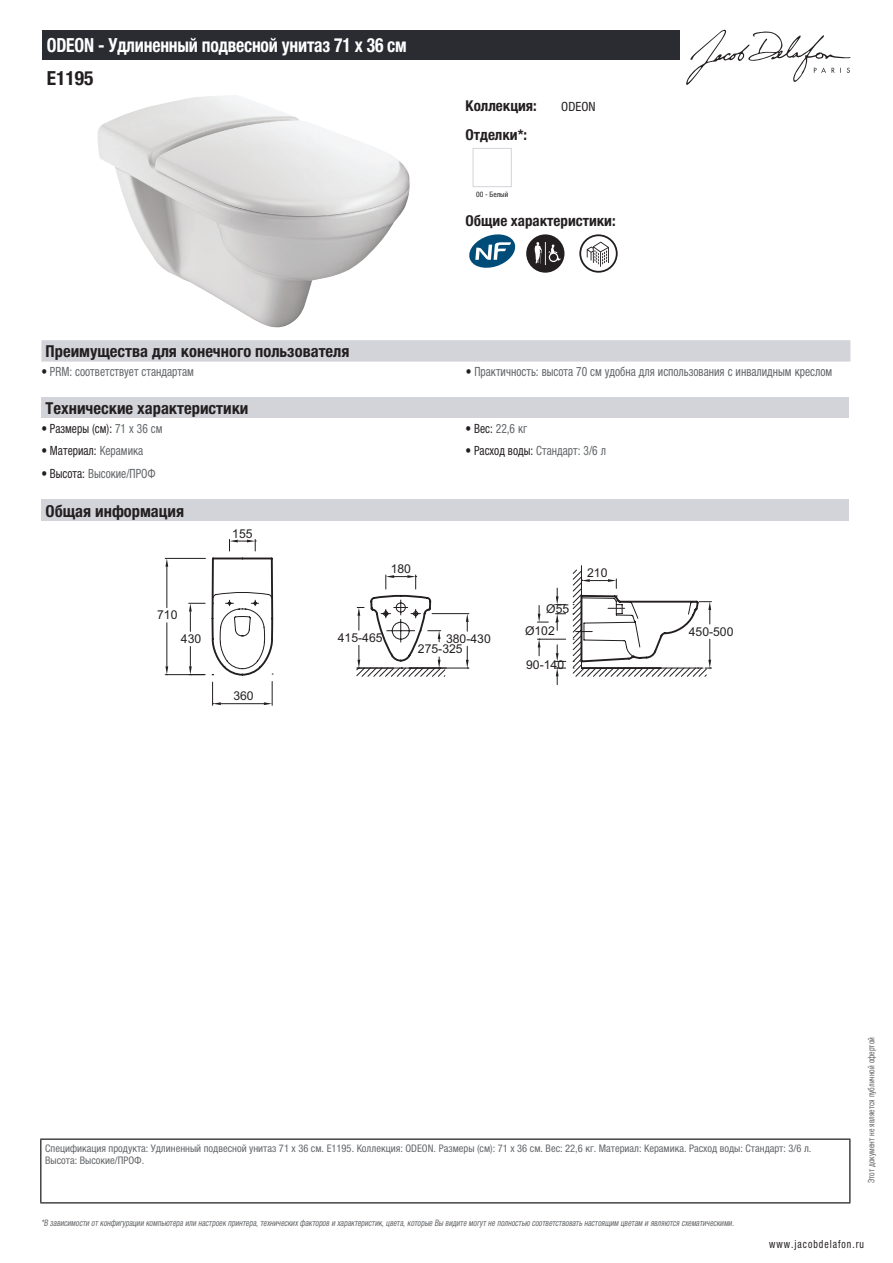
<style>
.page{position:relative;width:893px;height:1263px;background:#fff}
.page>*{position:absolute;margin:0;border:0;box-sizing:border-box;transform-origin:0 0}
.t1{font:700 condensed 19.5px "Helvetica Neue LTCYR";letter-spacing:-.01em;color:#fff;scale:.9 1}
.t2{font:700 condensed 19.5px "Helvetica Neue LTCYR";color:#231f20}
.t3{font:700 condensed 16.5px "Helvetica Neue LTCYR";color:#231f20}
.t4{font:700 condensed 15px "Helvetica Neue LTCYR";color:#231f20}
.t5{font:condensed 12.75px "Helvetica Neue LTCYR";color:#626568;scale:.9 1}
.t6{font:condensed 12.75px "Helvetica Neue LTCYR";color:#231f20;scale:.9 1}
.t7{font:condensed 12.75px "Helvetica Neue LTCYR";color:#231f20}
.t8{font:12.15px/21.5px "Arial";color:#231f20}
.t9{font:condensed 11.25px "Helvetica Neue LTCYR";letter-spacing:.1em;color:#231f20;scale:.87 1}
.t10{font:condensed 10.5px/12px "Helvetica Neue LTCYR";color:#626568}
.t11{font:italic condensed 9px "Helvetica Neue LTCYR";color:#626568;scale:.87 1}
.t12{font:condensed 9px "Helvetica Neue LTCYR";color:#626568;scale:.87 1}
.t13{font:condensed 7.5px "Helvetica Neue LTCYR";color:#231f20}
.s1{color:#231f20}
.s2{color:#626568}
</style>
<div class="page">
<svg style="left:686px;top:30px;width:164px;height:55px"></svg>
<img style="left:97px;top:95px;width:313px;height:233px">
<div style="left:473px;top:148px;width:39px;height:39px;border:1px solid #d3d4da"></div>
<svg style="left:469px;top:234px;width:46px;height:34px"></svg>
<svg style="left:526px;top:234px;width:38px;height:39px"></svg>
<svg style="left:579px;top:234px;width:39px;height:39px"></svg>
<div style="left:41px;top:340px;width:809px;height:22px;background:#d3d4da"></div>
<div style="left:41px;top:397px;width:808px;height:21px;background:#d3d4da"></div>
<div style="left:41px;top:499px;width:808px;height:22px;background:#d3d4da"></div>
<hr style="left:221px;top:703px;width:43px;height:1px;background:#231f20">
<svg style="left:264px;top:681px;width:9px;height:24px"></svg>
<svg style="left:212px;top:682px;width:9px;height:23px"></svg>
<hr style="left:165px;top:558px;width:40px;height:1px;background:#231f20">
<hr style="left:165px;top:674px;width:40px;height:1px;background:#231f20">
<hr style="left:166px;top:567px;width:1px;height:41px;background:#231f20">
<hr style="left:166px;top:623px;width:1px;height:43px;background:#231f20">
<svg style="left:165px;top:558px;width:3px;height:9px"></svg>
<svg style="left:165px;top:666px;width:3px;height:9px"></svg>
<svg style="left:189px;top:603px;width:16px;height:28px"></svg>
<svg style="left:189px;top:646px;width:3px;height:28px"></svg>
<svg style="left:229px;top:539px;width:27px;height:12px"></svg>
<svg style="left:211px;top:557px;width:63px;height:119px"></svg>
<svg style="left:213px;top:565px;width:369px;height:104px"></svg>
<svg style="left:356px;top:569px;width:355px;height:116px"></svg>
<div style="left:43px;top:30px;width:637px;height:30px;background:#2a2c32"></div>
<hr style="left:40px;top:1138px;width:810px;height:2px;background:#040503">
<hr style="left:40px;top:1140px;width:1px;height:62px;background:#040503">
<hr style="left:849px;top:1140px;width:1px;height:62px;background:#040503">
<hr style="left:40px;top:1202px;width:810px;height:1px;background:#040503">
<h1 class="t1" style="left:47px;top:34px;width:402px">ODEON - Удлиненный подвесной унитаз 71 x 36 см</h1>
<h1 class="t2" style="left:47px;top:67px;width:48px">E1195</h1>
<h3 class="t4" style="left:466px;top:97px;width:73px">Коллекция:</h3>
<h3 class="t7" style="left:561px;top:99px;width:36px">ODEON</h3>
<h3 class="t4" style="left:466px;top:126px;width:63px">Отделки*:</h3>
<p class="t13" style="left:476px;top:190px;width:34px">00 - Белый</p>
<h3 class="t4" style="left:466px;top:212px;width:152px">Общие характеристики:</h3>
<h2 class="t3" style="left:46px;top:342px;width:305px">Преимущества для конечного пользователя</h2>
<h3 class="t5" style="left:41px;top:364px;width:171px"><span class="s1">•</span> PRM: соответствует стандартам</h3>
<h3 class="t5" style="left:466px;top:364px;width:409px"><span class="s1">•</span> Практичность: высота 70 см удобна для использования с инвалидным креслом</h3>
<h2 class="t3" style="left:46px;top:399px;width:204px">Технические характеристики</h2>
<h3 class="t6" style="left:41px;top:421px;width:136px">• Размеры (см): <span class="s2">71 x 36 см</span></h3>
<h3 class="t5" style="left:466px;top:421px;width:70px"><span class="s1">• Вес:</span> 22,6 кг</h3>
<h3 class="t6" style="left:41px;top:444px;width:115px">• Материал: <span class="s2">Керамика</span></h3>
<h3 class="t5" style="left:466px;top:444px;width:158px"><span class="s1">• Расход воды:</span> Стандарт: 3/6 л</h3>
<h3 class="t5" style="left:41px;top:466px;width:129px"><span class="s1">• Высота:</span> Высокие/ПРОФ</h3>
<h2 class="t3" style="left:46px;top:501px;width:140px">Общая информация</h2>
<h3 class="t8" style="left:232px;top:523px;width:22px">155</h3>
<h3 class="t8" style="left:391px;top:558px;width:22px">180</h3>
<h3 class="t8" style="left:157px;top:604px;width:22px">710</h3>
<h3 class="t8" style="left:181px;top:628px;width:22px">430</h3>
<h3 class="t8" style="left:338px;top:627px;width:46px">415-465</h3>
<h3 class="t8" style="left:446px;top:628px;width:46px">380-430</h3>
<h3 class="t8" style="left:418px;top:639px;width:46px">275-325</h3>
<h3 class="t8" style="left:233px;top:685px;width:22px">360</h3>
<h3 class="t8" style="left:525px;top:598px;width:46px;text-indent:21px">Ø55<br>Ø102</h3>
<h3 class="t8" style="left:526px;top:654px;width:39px">90-140</h3>
<h3 class="t8" style="left:587px;top:562px;width:22px">210</h3>
<h3 class="t8" style="left:689px;top:621px;width:46px">450-500</h3>
<p class="t10" style="left:45px;top:1142px;width:768px">Спецификация продукта: Удлиненный подвесной унитаз 71 x 36 см. E1195. Коллекция: ODEON. Размеры (см): 71 x 36 см. Вес: 22,6 кг. Материал: Керамика. Расход воды: Стандарт: 3/6 л.<br>Высота: Высокие/ПРОФ.</p>
<p class="t11" style="left:41px;top:1218px;width:800px">*В зависимости отконфигурации компьютера или настроек принтера,техническихфакторов и характеристик,цвета,которые Вы видите могутне полностью соответствоватьнастоящим цветам и являются схематическими.</p>
<p class="t12" style="left:866px;top:1183px;width:169px;rotate:-90deg">Этот документ не является публичной офертой</p>
<p class="t9" style="left:769px;top:1237px;width:110px">www.jacobdelafon.ru</p>
</div>
